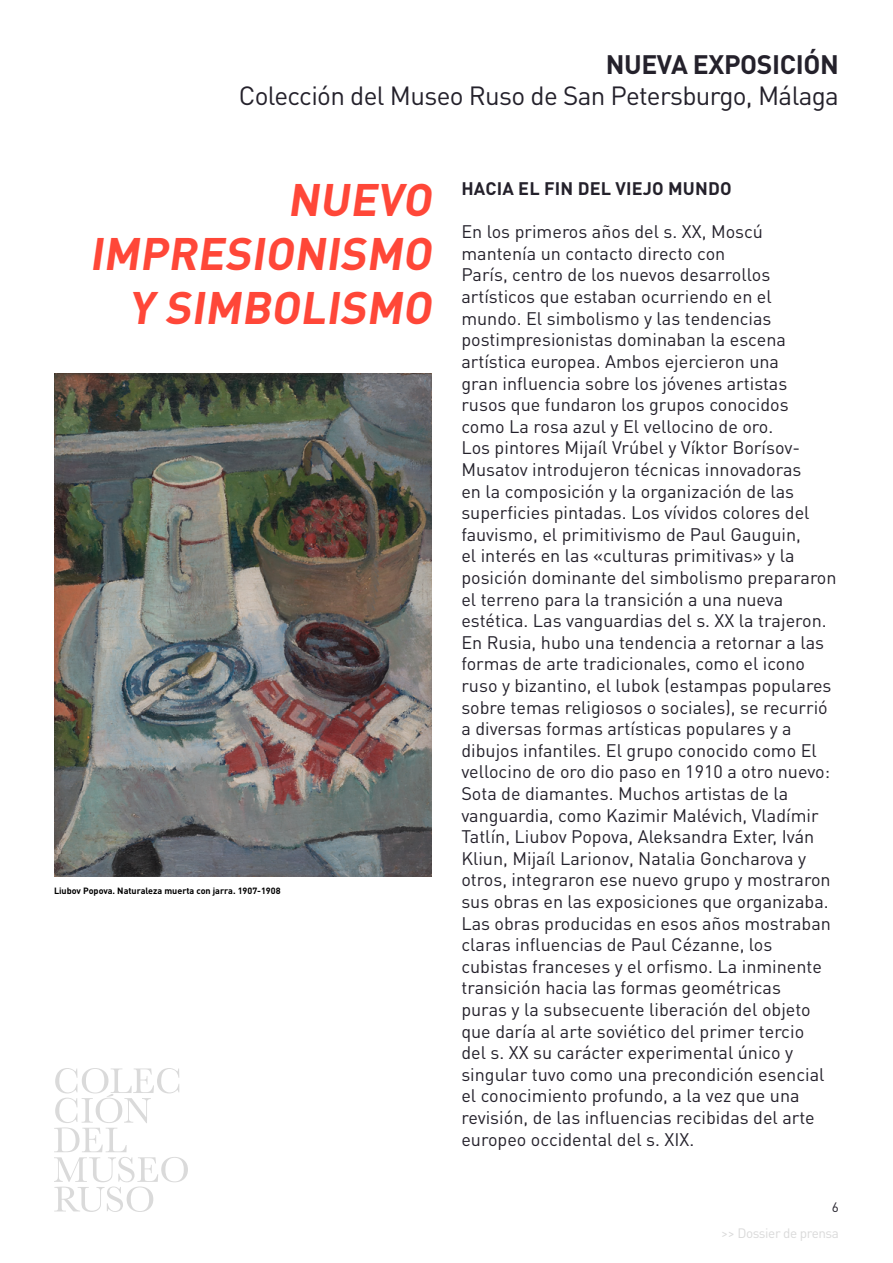
<style>
.page{position:relative;width:893px;height:1263px;background:#fff}
.page>*{position:absolute;margin:0;border:0;box-sizing:border-box;transform-origin:0 0}
.t1{font:700 45px/54px "DIN Pro";color:#ff4738;text-align:right}
.t2{font:700 26.4px "DIN Pro";letter-spacing:-.015em;color:#24212b}
.t3{font:26.1px "DIN Pro";letter-spacing:-.025em;color:#24212b}
.t4{font:18px/21.6px "DIN Pro";color:#24212b}
.t5{font:700 18px "DIN Pro";letter-spacing:.01em;color:#24212b}
.t6{font:13.5px "DIN Pro";letter-spacing:-.03em;color:#dadada}
.t7{font:13.5px "DIN Pro";color:#24212b}
.t8{font:700 9px "DIN Pro";color:#000}
</style>
<div class="page">
<svg style="left:54px;top:1068px;width:134px;height:144px"></svg>
<img style="left:54px;top:373px;width:378px;height:503px">
<h2 class="t2" style="left:606px;top:47px;width:235px">NUEVA EXPOSICIÓN</h2>
<h3 class="t3" style="left:239px;top:78px;width:602px">Colección del Museo Ruso de San Petersburgo, Málaga</h3>
<h1 class="t1" style="left:89px;top:171px;width:352px">NUEVO<br>IMPRESIONISMO<br>Y SIMBOLISMO</h1>
<p class="t8" style="left:54px;top:884px;width:228px">Liubov Popova. Naturaleza muerta con jarra. 1907-1908</p>
<p class="t5" style="left:461px;top:177px;width:272px">HACIA EL FIN DEL VIEJO MUNDO</p>
<p class="t4" style="left:461px;top:220px;width:377px">En los primeros años del s. XX, Moscú mantenía un contacto directo con<br>París, centro de los nuevos desarrollos artísticos que estaban ocurriendo en el mundo. El simbolismo y las tendencias postimpresionistas dominaban la escena artística europea. Ambos ejercieron una<br>gran influencia sobre los jóvenes artistas rusos que fundaron los grupos conocidos como La rosa azul y El vellocino de oro.<br>Los pintores Mijaíl Vrúbel y Víktor Borísov-Musatov introdujeron técnicas innovadoras<br>en la composición y la organización de las superficies pintadas. Los vívidos colores del fauvismo, el primitivismo de Paul Gauguin,<br>el interés en las «culturas primitivas» y la posición dominante del simbolismo prepararon el terreno para la transición a una nueva estética. Las vanguardias del s. XX la trajeron.<br>En Rusia, hubo una tendencia a retornar a las formas de arte tradicionales, como el icono ruso y bizantino, el lubok (estampas populares sobre temas religiosos o sociales), se recurrió a diversas formas artísticas populares y a dibujos infantiles. El grupo conocido como El vellocino de oro dio paso en 1910 a otro nuevo:<br>Sota de diamantes. Muchos artistas de la vanguardia, como Kazimir Malévich, Vladímir Tatlín, Liubov Popova, Aleksandra Exter, Iván Kliun, Mijaíl Larionov, Natalia Goncharova y otros, integraron ese nuevo grupo y mostraron sus obras en las exposiciones que organizaba.<br>Las obras producidas en esos años mostraban claras influencias de Paul Cézanne, los cubistas franceses y el orfismo. La inminente transición hacia las formas geométricas<br>puras y la subsecuente liberación del objeto que daría al arte soviético del primer tercio<br>del s. XX su carácter experimental único y singular tuvo como una precondición esencial el conocimiento profundo, a la vez que una revisión, de las influencias recibidas del arte europeo occidental del s. XIX.</p>
<p class="t7" style="left:832px;top:1197px;width:9px">6</p>
<p class="t6" style="left:721px;top:1224px;width:119px">&gt;&gt; Dossier de prensa</p>
</div>
